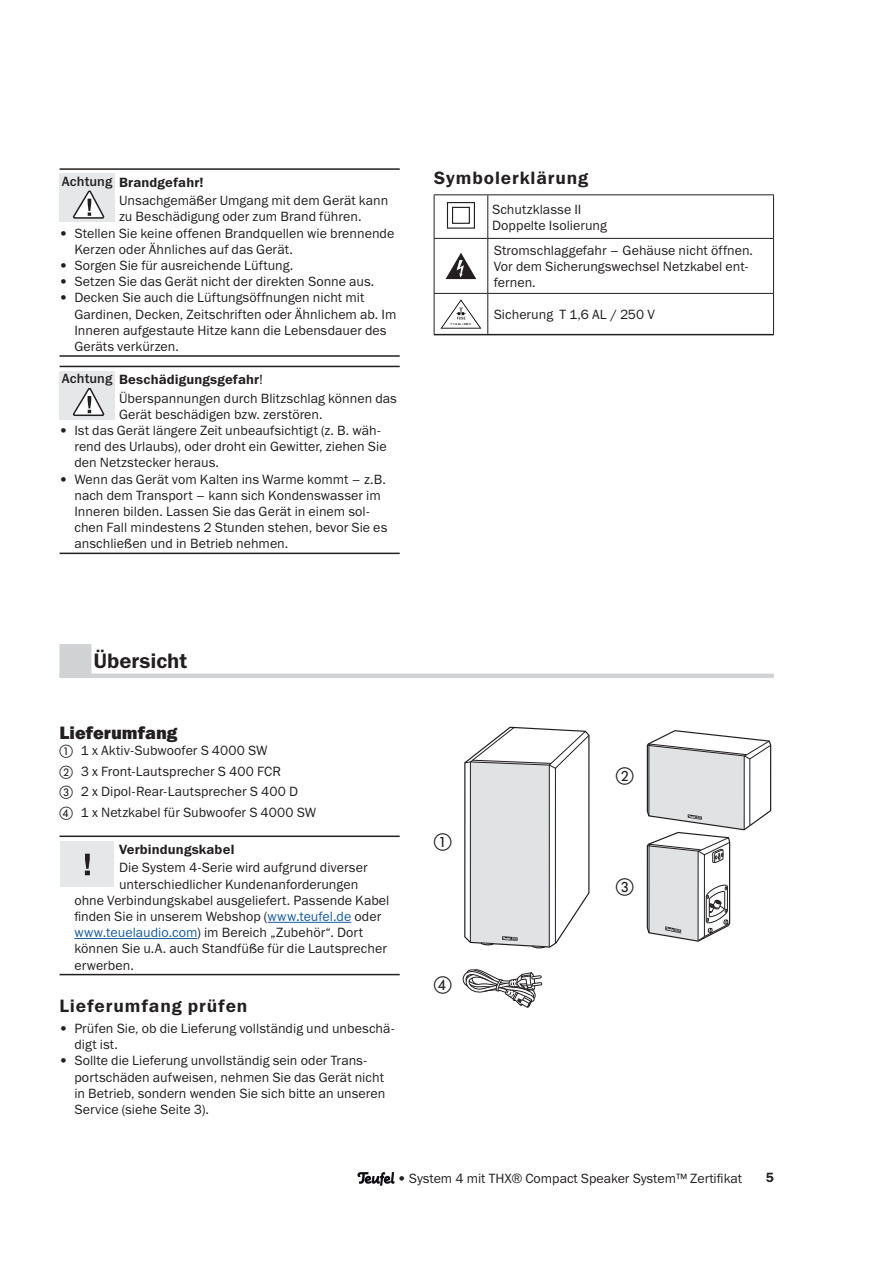
<style>
.page{position:relative;width:893px;height:1263px;background:#fff}
.page>*{position:absolute;margin:0;border:0;box-sizing:border-box;transform-origin:0 0}
.t1{font:600 21px "Franklin Gothic ITC";color:#231f20}
.t2{font:600 18px "Franklin Gothic ITC";letter-spacing:.05em;color:#231f20}
.t3{font:800 18px "Franklin Gothic ITC";color:#231f20}
.t4{font:13.5px/16.2px "Franklin Gothic ITC";letter-spacing:.005em;color:#231f20}
.t5{font:600 13.5px "Franklin Gothic ITC";letter-spacing:.01em;color:#231f20}
.t6{font:700 2.85px "Arial";color:#231f20}
.s1{font-weight:500}
.s2{font-weight:600}
.s3{color:#175d9e}
</style>
<div class="page">
<svg style="left:357px;top:1172px;width:38px;height:14px"></svg>
<hr style="left:60px;top:168px;width:340px;height:2px;background:#231f20">
<hr style="left:60px;top:355px;width:340px;height:2px;background:#231f20">
<hr style="left:60px;top:366px;width:340px;height:1px;background:#231f20">
<hr style="left:60px;top:553px;width:340px;height:1px;background:#231f20">
<div style="left:60px;top:173px;width:55px;height:49px;background:#e6e7e9"></div>
<svg style="left:73px;top:190px;width:32px;height:29px"></svg>
<div style="left:60px;top:371px;width:55px;height:48px;background:#e6e7e9"></div>
<svg style="left:73px;top:387px;width:32px;height:29px"></svg>
<hr style="left:60px;top:835px;width:340px;height:2px;background:#231f20">
<hr style="left:268px;top:922px;width:83px;height:1px;background:#175d9e">
<hr style="left:74px;top:938px;width:123px;height:1px;background:#175d9e">
<hr style="left:60px;top:974px;width:340px;height:1px;background:#231f20">
<div style="left:61px;top:841px;width:53px;height:46px;background:#e6e7e9"></div>
<svg style="left:85px;top:854px;width:5px;height:21px"></svg>
<div style="left:60px;top:644px;width:31px;height:34px;background:#d1d2d4"></div>
<div style="left:60px;top:673px;width:714px;height:5px;background:#d1d2d4"></div>
<svg style="left:462px;top:969px;width:81px;height:39px"></svg>
<svg style="left:464px;top:726px;width:126px;height:223px"></svg>
<svg style="left:646px;top:730px;width:126px;height:212px"></svg>
<hr style="left:434px;top:334px;width:340px;height:1px;background:#231f20">
<hr style="left:434px;top:194px;width:54px;height:1px;background:#231f20">
<hr style="left:434px;top:195px;width:1px;height:43px;background:#231f20">
<hr style="left:488px;top:194px;width:286px;height:1px;background:#231f20">
<hr style="left:487px;top:195px;width:1px;height:43px;background:#231f20">
<hr style="left:773px;top:195px;width:1px;height:43px;background:#231f20">
<hr style="left:434px;top:238px;width:54px;height:1px;background:#231f20">
<hr style="left:434px;top:239px;width:1px;height:54px;background:#231f20">
<hr style="left:488px;top:238px;width:286px;height:1px;background:#231f20">
<hr style="left:487px;top:239px;width:1px;height:54px;background:#231f20">
<hr style="left:773px;top:239px;width:1px;height:54px;background:#231f20">
<hr style="left:434px;top:293px;width:54px;height:1px;background:#231f20">
<hr style="left:434px;top:294px;width:1px;height:40px;background:#231f20">
<hr style="left:488px;top:293px;width:286px;height:1px;background:#231f20">
<hr style="left:487px;top:294px;width:1px;height:40px;background:#231f20">
<hr style="left:773px;top:294px;width:1px;height:40px;background:#231f20">
<div style="left:447px;top:202px;width:28px;height:27px;border:1px solid #231f20"></div>
<div style="left:452px;top:207px;width:18px;height:17px;border:1px solid #231f20"></div>
<svg style="left:446px;top:253px;width:30px;height:26px"></svg>
<svg style="left:440px;top:299px;width:41px;height:30px"></svg>
<p class="t4" style="left:119px;top:175px;width:271px;line-height:18.3px;text-indent:-57px"><span class="s1">Achtung</span> <span class="s2">Brandgefahr!<br></span>Unsachgemäßer Umgang mit dem Gerät kann</p>
<p class="t4" style="left:119px;top:210px;width:244px">zu Beschädigung oder zum Brand führen.</p>
<p class="t4" style="left:74px;top:226px;width:321px;text-indent:-15px">• Stellen Sie keine offenen Brandquellen wie brennende<br>Kerzen oder Ähnliches auf das Gerät.</p>
<p class="t4" style="left:60px;top:259px;width:235px">• Sorgen Sie für ausreichende Lüftung.</p>
<p class="t4" style="left:60px;top:275px;width:316px">• Setzen Sie das Gerät nicht der direkten Sonne aus.</p>
<p class="t4" style="left:74px;top:291px;width:324px;text-indent:-15px">• Decken Sie auch die Lüftungsöffnungen nicht mit Gardinen, Decken, Zeitschriften oder Ähnlichem ab. Im Inneren aufgestaute Hitze kann die Lebensdauer des Geräts verkürzen.</p>
<p class="t4" style="left:119px;top:372px;width:279px;line-height:18.3px;text-indent:-57px"><span class="s1">Achtung</span> <span class="s2">Beschädigungsgefahr</span>!<br>Überspannungen durch Blitzschlag können das</p>
<p class="t4" style="left:119px;top:407px;width:205px">Gerät beschädigen bzw. zerstören.</p>
<p class="t4" style="left:74px;top:424px;width:314px;text-indent:-15px">• Ist das Gerät längere Zeit unbeaufsichtigt (z. B. wäh&shy;rend des Urlaubs), oder droht ein Gewitter, ziehen Sie den Netzstecker heraus.</p>
<p class="t4" style="left:74px;top:472px;width:314px;text-indent:-15px">• Wenn das Gerät vom Kalten ins Warme kommt – z.B. nach dem Transport – kann sich Kondenswasser im Inneren bilden. Lassen Sie das Gerät in einem sol&shy;chen Fall mindestens 2 Stunden stehen, bevor Sie es anschließen und in Betrieb nehmen.</p>
<h2 class="t2" style="left:434px;top:171px;width:156px">Symbolerklärung</h2>
<p class="t4" style="left:492px;top:203px;width:116px">Schutzklasse II<br>Doppelte Isolierung</p>
<p class="t4" style="left:494px;top:244px;width:261px">Stromschlaggefahr – Gehäuse nicht öffnen.<br>Vor dem Sicherungswechsel Netzkabel ent&shy;fernen.</p>
<p class="t6" style="left:451px;top:323px;width:22px">T 1.6 AL / 250 V</p>
<p class="t4" style="left:494px;top:308px;width:163px">Sicherung T 1,6 AL / 250 V</p>
<h1 class="t1" style="left:94px;top:653px;width:95px">Übersicht</h1>
<h2 class="t3" style="left:60px;top:721px;width:119px">Lieferumfang</h2>
<p class="t4" style="left:60px;top:742px;width:258px;line-height:20.4px">① 1 x Aktiv-Subwoofer S 4000 SW<br>② 3 x Front-Lautsprecher S 400 FCR<br>③ 2 x Dipol-Rear-Lautsprecher S 400 D<br>④ 1 x Netzkabel für Subwoofer S 4000 SW</p>
<p class="t5" style="left:119px;top:844px;width:117px">Verbindungskabel</p>
<p class="t4" style="left:119px;top:861px;width:250px">Die System 4-Serie wird aufgrund diverser</p>
<p class="t4" style="left:119px;top:877px;width:241px">unterschiedlicher Kundenanforderungen</p>
<p class="t4" style="left:74px;top:893px;width:317px">ohne Verbindungskabel ausgeliefert. Passende Kabel</p>
<p class="t4" style="left:74px;top:910px;width:308px">finden Sie in unserem Webshop (<span class="s3">www.teufel.de</span> oder</p>
<p class="t4" style="left:74px;top:926px;width:290px"><span class="s3">www.teuelaudio.com</span>) im Bereich „Zubehör“. Dort</p>
<p class="t4" style="left:74px;top:942px;width:314px">können Sie u.A. auch Standfüße für die Lautsprecher</p>
<p class="t4" style="left:74px;top:958px;width:61px">erwerben.</p>
<h2 class="t2" style="left:60px;top:1000px;width:189px">Lieferumfang prüfen</h2>
<p class="t4" style="left:74px;top:1022px;width:322px;text-indent:-15px">• Prüfen Sie, ob die Lieferung vollständig und unbeschä&shy;digt ist.</p>
<p class="t4" style="left:74px;top:1054px;width:312px;text-indent:-15px">• Sollte die Lieferung unvollständig sein oder Trans&shy;portschäden aufweisen, nehmen Sie das Gerät nicht in Betrieb, sondern wenden Sie sich bitte an unseren Service (siehe Seite 3).</p>
<p class="t4" style="left:398px;top:1172px;width:346px">• System 4 mit THX® Compact Speaker System™ Zertifikat</p>
<p class="t5" style="left:766px;top:1172px;width:10px">5</p>
</div>
